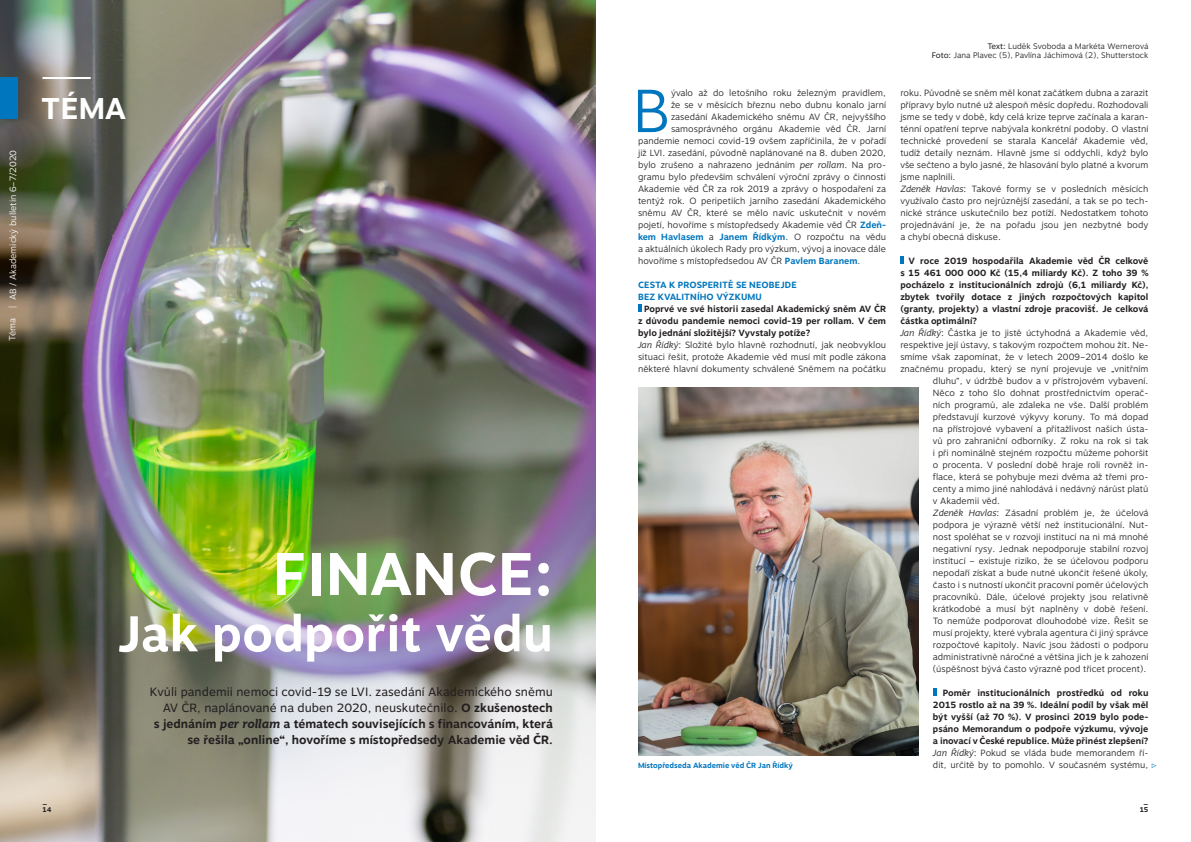
<style>
.page{position:relative;width:1191px;height:842px;background:#fff}
.page>*{position:absolute;margin:0;border:0;box-sizing:border-box;transform-origin:0 0}
.Iniciála{font:300 60.4px "Motiva Sans";color:#0076be}
.Headline{font:700 60px "Motiva Sans";letter-spacing:.01em;color:#fff}
.Headline-2{font:700 50px "Motiva Sans";color:#fff}
.t1{font:700 30px "Motiva Sans";color:#fff}
.Perex{font:700 12px/16px "Motiva Sans";color:#231f20;text-align:right}
.Iniciála-2{font:300 9px/12px "Motiva Sans";color:#231f20;text-align:justify}
.Otázka{font:300 9px/12px "Motiva Sans";color:#231f20}
.Iniciála-3{font:700 9px/12px "Motiva Sans";color:#231f20;text-align:justify}
.Iniciála-4{font:700 9px "Motiva Sans";letter-spacing:.01em;color:#0076be}
.t2{font:300 9px "Motiva Sans";color:#fff}
.t3{font:300 8px "Motiva Sans";color:#231f20}
.Popisek{font:700 7.5px "Motiva Sans";color:#0076be}
.t4{font:700 7px/8.4px "Motiva Sans";color:#231f20;text-align:center}
.s1{font-style:italic}
.s2{font-weight:700;color:#0076be}
.s3{font-weight:300;color:#231f20}
.s4{font-weight:400}
.s5{font-family:"Maitree";font-size:8.5px;color:#0076be}
</style>
<div class="page">
<img style="left:0;top:0;width:595px;height:842px">
<div style="left:0;top:77px;width:17px;height:42px;background:#0076be"></div>
<hr style="left:43px;top:77px;width:48px;height:2px;background:#fff">
<svg style="left:638px;top:305px;width:3px;height:7px"></svg>
<svg style="left:900px;top:257px;width:3px;height:7px"></svg>
<svg style="left:933px;top:689px;width:3px;height:7px"></svg>
<img style="left:638px;top:388px;width:280px;height:367px">
<p class="t2" style="left:6px;top:308px;width:159px;rotate:-90deg">| AB / Akademický bulletin 6–7/2020</p>
<p class="t2" style="left:6px;top:341px;width:24px;rotate:-90deg">Téma</p>
<p class="t1" style="left:41px;top:86px;width:88px">TÉMA</p>
<p class="Iniciála" style="left:633px;top:66px;width:40px">B</p>
<p class="Iniciála-2" style="left:671px;top:87px;width:217px">ývalo až do letošního roku železným pravidlem,</p>
<p class="Iniciála-2" style="left:671px;top:99px;width:217px">že se v měsících březnu nebo dubnu konalo jarní</p>
<p class="Iniciála-2" style="left:671px;top:111px;width:217px">zasedání Akademického sněmu AV ČR, nejvyššího</p>
<p class="Iniciála-2" style="left:671px;top:123px;width:217px">samosprávného orgánu Akademie věd ČR. Jarní</p>
<p class="Iniciála-2" style="left:638px;top:135px;width:250px">pandemie nemoci covid-19 ovšem zapříčinila, že v pořadí</p>
<p class="Iniciála-2" style="left:638px;top:147px;width:250px">již LVI. zasedání, původně naplánované na 8. duben 2020,</p>
<p class="Iniciála-2" style="left:638px;top:159px;width:250px">bylo zrušeno a nahrazeno jednáním <span class="s1">per rollam</span>. Na pro-</p>
<p class="Iniciála-2" style="left:638px;top:171px;width:250px">gramu bylo především schválení výroční zprávy o činnosti</p>
<p class="Iniciála-2" style="left:638px;top:183px;width:250px">Akademie věd ČR za rok 2019 a zprávy o hospodaření za</p>
<p class="Iniciála-2" style="left:638px;top:195px;width:250px">tentýž rok. O peripetiích jarního zasedání Akademického</p>
<p class="Iniciála-2" style="left:638px;top:207px;width:250px">sněmu AV ČR, které se mělo navíc uskutečnit v novém</p>
<p class="Iniciála-2" style="left:638px;top:219px;width:250px">pojetí, hovoříme s místopředsedy Akademie věd ČR <span class="s2">Zdeň-</span></p>
<p class="Iniciála-4" style="left:638px;top:230px;width:250px">kem Havlasem <span class="s3">a</span> Janem Řídkým<span class="s3">. O rozpočtu na vědu</span></p>
<p class="Iniciála-2" style="left:638px;top:243px;width:250px">a aktuálních úkolech Rady pro výzkum, vývoj a inovace dále</p>
<p class="Iniciála-2" style="left:638px;top:255px;width:224px">hovoříme s místopředsedou AV ČR <span class="s2">Pavlem Baranem</span>.</p>
<p class="Iniciála-4" style="left:638px;top:278px;width:160px">CESTA K PROSPERITĚ SE NEOBEJDE</p>
<p class="Iniciála-4" style="left:638px;top:290px;width:125px">BEZ KVALITNÍHO VÝZKUMU</p>
<p class="Iniciála-3" style="left:638px;top:303px;width:250px;text-indent:6px">Poprvé ve své historii zasedal Akademický sněm AV ČR z důvodu pandemie nemoci covid-19 per rollam. V čem bylo jednání složitější? Vyvstaly potíže?</p>
<p class="Iniciála-2" style="left:638px;top:339px;width:250px"><span class="s1">Jan Řídký</span>: Složité bylo hlavně rozhodnutí, jak neobvyklou situaci řešit, protože Akademie věd musí mít podle zákona některé hlavní dokumenty schválené Sněmem na počátku</p>
<p class="Headline" style="left:273px;top:530px;width:282px">FINANCE:</p>
<p class="Headline-2" style="left:117px;top:597px;width:437px">Jak podpořit vědu</p>
<p class="Perex" style="left:150px;top:683px;width:404px"><span class="s4">Kvůli pandemii nemoci covid-19 se LVI. zasedání Akademického sněmu AV ČR, naplánované na duben 2020, neuskutečnilo.</span> O zkušenostech<br>s jednáním <span class="s1">per rollam</span> a tématech souvisejících s financováním, která se řešila „online“, hovoříme s místopředsedy Akademie věd ČR.</p>
<p class="Popisek" style="left:638px;top:760px;width:156px">Místopředseda Akademie věd ČR Jan Řídký</p>
<p class="t3" style="left:987px;top:40px;width:163px"><span class="s4">Text:</span> Luděk Svoboda a Markéta Wernerová</p>
<p class="t3" style="left:931px;top:49px;width:218px"><span class="s4">Foto:</span> Jana Plavec (5), Pavlína Jáchimová (2), Shutterstock</p>
<p class="Iniciála-2" style="left:900px;top:87px;width:250px">roku. Původně se sněm měl konat začátkem dubna a zarazit přípravy bylo nutné už alespoň měsíc dopředu. Rozhodovali jsme se tedy v době, kdy celá krize teprve začínala a karan&shy;ténní opatření teprve nabývala konkrétní podoby. O vlastní technické provedení se starala Kancelář Akademie věd, tudíž detaily neznám. Hlavně jsme si oddychli, když bylo vše sečteno a bylo jasné, že hlasování bylo platné a kvorum jsme naplnili.</p>
<p class="Iniciála-2" style="left:900px;top:183px;width:250px"><span class="s1">Zdeněk Havlas</span>: Takové formy se v posledních měsících využívalo často pro nejrůznější zasedání, a tak se po tech&shy;nické stránce uskutečnilo bez potíží. Nedostatkem tohoto projednávání je, že na pořadu jsou jen nezbytné body a chybí obecná diskuse.</p>
<p class="Iniciála-3" style="left:900px;top:255px;width:250px;text-indent:8px">V roce 2019 hospodařila Akademie věd ČR celkově s 15 461 000 000 Kč (15,4 miliardy Kč). Z toho 39 % pocházelo z institucionálních zdrojů (6,1 miliardy Kč), zbytek tvořily dotace z jiných rozpočtových kapitol (granty, projekty) a vlastní zdroje pracovišť. Je celková částka optimální?</p>
<p class="Otázka" style="left:900px;top:327px;width:250px"><span class="s1">Jan Řídký</span>: Částka je to jistě úctyhodná a Akademie věd,</p>
<p class="Otázka" style="left:900px;top:339px;width:250px">respektive její ústavy, s takovým rozpočtem mohou žít. Ne-</p>
<p class="Otázka" style="left:900px;top:351px;width:250px">smíme však zapomínat, že v letech 2009–2014 došlo ke</p>
<p class="Otázka" style="left:900px;top:363px;width:250px">značnému propadu, který se nyní projevuje ve „vnitřním</p>
<p class="Otázka" style="left:933px;top:375px;width:217px">dluhu“, v údržbě budov a v přístrojovém vybavení.</p>
<p class="Otázka" style="left:933px;top:387px;width:217px">Něco z toho šlo dohnat prostřednictvím operač-</p>
<p class="Otázka" style="left:933px;top:399px;width:217px">ních programů, ale zdaleka ne vše. Další problém</p>
<p class="Otázka" style="left:933px;top:411px;width:217px">představují kurzové výkyvy koruny. To má dopad</p>
<p class="Otázka" style="left:933px;top:423px;width:217px">na přístrojové vybavení a přitažlivost našich ústa-</p>
<p class="Otázka" style="left:933px;top:435px;width:217px">vů pro zahraniční odborníky. Z roku na rok si tak</p>
<p class="Otázka" style="left:933px;top:447px;width:217px">i při nominálně stejném rozpočtu můžeme pohoršit</p>
<p class="Otázka" style="left:933px;top:459px;width:217px">o procenta. V poslední době hraje roli rovněž in-</p>
<p class="Otázka" style="left:933px;top:471px;width:217px">flace, která se pohybuje mezi dvěma až třemi pro-</p>
<p class="Otázka" style="left:933px;top:483px;width:217px">centy a mimo jiné nahlodává i nedávný nárůst platů</p>
<p class="Otázka" style="left:933px;top:495px;width:69px">v Akademii věd.</p>
<p class="Iniciála-2" style="left:933px;top:507px;width:217px"><span class="s1">Zdeněk Havlas</span>: Zásadní problém je, že účelová podpora je výrazně větší než institucionální. Nut&shy;nost spoléhat se v rozvoji institucí na ni má mnohé negativní rysy. Jednak nepodporuje stabilní rozvoj institucí – existuje riziko, že se účelovou podporu nepodaří získat a bude nutné ukončit řešené úkoly, často i s nutností ukončit pracovní poměr účelových pracovníků. Dále, účelové projekty jsou relativně krátkodobé a musí být naplněny v době řešení.<br>To nemůže podporovat dlouhodobé vize. Řešit se musí projekty, které vybrala agentura či jiný správce rozpočtové kapitoly. Navíc jsou žádosti o podporu administrativně náročné a většina jich je k zahození (úspěšnost bývá často výrazně pod třicet procent).</p>
<p class="Iniciála-3" style="left:933px;top:687px;width:217px;text-indent:10px">Poměr institucionálních prostředků od roku 2015 rostlo až na 39 %. Ideální podíl by však měl být vyšší (až 70 %). V prosinci 2019 bylo pode&shy;psáno Memorandum o podpoře výzkumu, vývoje a inovací v České republice. Může přinést zlepšení?</p>
<p class="Otázka" style="left:933px;top:747px;width:225px"><span class="s1">Jan Řídký</span>: Pokud se vláda bude memorandem ří&shy;dit, určitě by to pomohlo. V současném systému, <span class="s5">▷</span></p>
<p class="t4" style="left:43px;top:797px;width:6px">_</p>
<p class="t4" style="left:43px;top:806px;width:10px">14</p>
<p class="t4" style="left:1139px;top:797px;width:10px">_<br>15</p>
</div>
